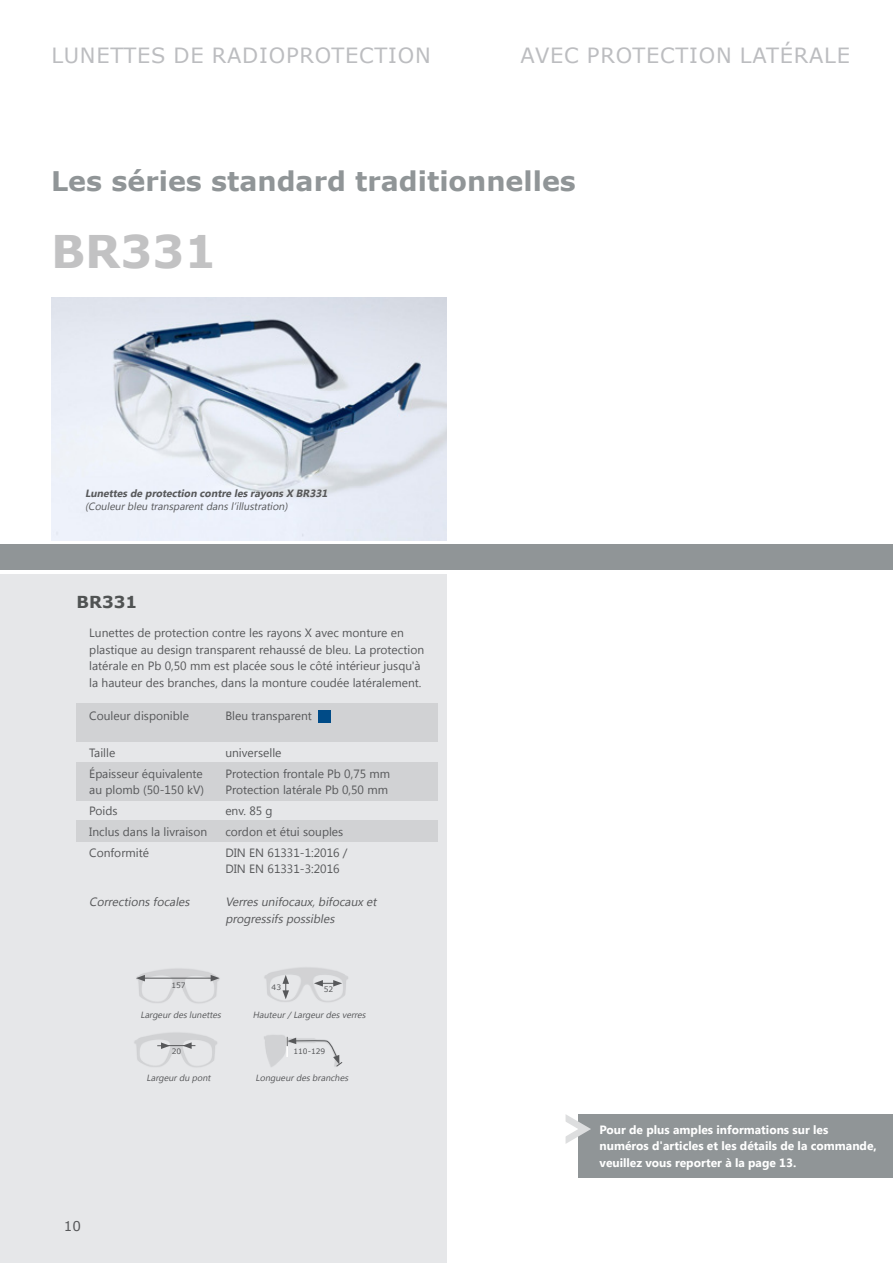
<style>
.page{position:relative;width:893px;height:1263px;background:#fff}
.page>*{position:absolute;margin:0;border:0;box-sizing:border-box;transform-origin:0 0}
.t1{font:700 45px "Verdana";color:#c2c2c3}
.t2{font:700 27px "Verdana";color:#909597}
.t3{font:21px "Verdana";letter-spacing:.035em;color:#bcbdc0}
.t4{font:700 16.5px "Verdana";color:#505353}
.t5{font:13.5px "Verdana";color:#57585a}
.t6{font:12px/16.5px "Lao UI";color:#57585a}
.t7{font:700 12px/16.5px "Lao UI";color:#fff}
.t8{font:italic 12px/16.5px "Lao UI";color:#57585a}
.t9{font:italic 10.5px "Lao UI";color:#57585a}
.t10{font:italic 700 10.5px "Lao UI";color:#57585a}
.t11{font:italic 9px "Lao UI";color:#57585a}
.t12{font:7.5px "Verdana";color:#57585a}
</style>
<div class="page">
<div style="left:0;top:574px;width:446px;height:689px;background:#e6e7e9"></div>
<div style="left:0;top:544px;width:893px;height:26px;background:#909597"></div>
<img style="left:138px;top:968px;width:80px;height:35px">
<hr style="left:143px;top:978px;width:70px;height:1px;background:#57585a">
<svg style="left:136px;top:975px;width:9px;height:6px"></svg>
<svg style="left:211px;top:975px;width:9px;height:6px"></svg>
<img style="left:264px;top:967px;width:84px;height:35px">
<svg style="left:282px;top:975px;width:7px;height:24px"></svg>
<svg style="left:314px;top:980px;width:28px;height:6px"></svg>
<img style="left:134px;top:1032px;width:83px;height:35px">
<svg style="left:157px;top:1042px;width:38px;height:7px"></svg>
<img style="left:264px;top:1035px;width:24px;height:32px">
<hr style="left:286px;top:1037px;width:2px;height:20px;background:#fff">
<svg style="left:287px;top:1037px;width:56px;height:30px"></svg>
<img style="left:51px;top:298px;width:395px;height:242px">
<div style="left:578px;top:1114px;width:315px;height:64px;background:#909597"></div>
<svg style="left:565px;top:1114px;width:26px;height:30px"></svg>
<div style="left:77px;top:704px;width:361px;height:38px;background:#d1d2d4"></div>
<div style="left:77px;top:762px;width:361px;height:38px;background:#d1d2d4"></div>
<div style="left:77px;top:821px;width:361px;height:21px;background:#d1d2d4"></div>
<div style="left:318px;top:710px;width:13px;height:13px;background:#004b87"></div>
<h3 class="t3" style="left:51px;top:41px;width:381px">LUNETTES DE RADIOPROTECTION</h3>
<h3 class="t3" style="left:521px;top:41px;width:331px">AVEC PROTECTION LATÉRALE</h3>
<h2 class="t2" style="left:51px;top:162px;width:526px">Les séries standard traditionnelles</h2>
<h1 class="t1" style="left:51px;top:220px;width:167px">BR331</h1>
<p class="t10" style="left:85px;top:486px;width:246px">Lunettes de protection contre les rayons X BR331</p>
<p class="t9" style="left:85px;top:499px;width:207px">(Couleurbleu transparentdans l’illustration)</p>
<h3 class="t4" style="left:77px;top:590px;width:62px">BR331</h3>
<p class="t6" style="left:89px;top:624px;width:336px">Lunettes de protection contre les rayons X avec monture en plastique au design transparent rehaussé de bleu. La protection latérale en Pb 0,50 mm est placée sous le côté intérieur jusqu'à la hauteur des branches, dans la monture coudée latéralement.</p>
<p class="t6" style="left:89px;top:707px;width:101px">Couleur disponible</p>
<p class="t6" style="left:225px;top:707px;width:88px">Bleu transparent</p>
<p class="t6" style="left:89px;top:744px;width:28px">Taille</p>
<p class="t6" style="left:225px;top:744px;width:58px">universelle</p>
<p class="t6" style="left:89px;top:765px;width:115px">Épaisseur équivalente</p>
<p class="t6" style="left:225px;top:765px;width:166px">Protection frontale Pb 0,75 mm</p>
<p class="t6" style="left:89px;top:781px;width:116px">au plomb (50-150 kV)</p>
<p class="t6" style="left:225px;top:781px;width:164px">Protection latérale Pb 0,50 mm</p>
<p class="t6" style="left:89px;top:802px;width:30px">Poids</p>
<p class="t6" style="left:225px;top:802px;width:49px">env. 85 g</p>
<p class="t6" style="left:89px;top:823px;width:119px">Inclus dans la livraison</p>
<p class="t6" style="left:225px;top:823px;width:119px">cordon et étui souples</p>
<p class="t6" style="left:89px;top:843px;width:61px">Conformité</p>
<p class="t6" style="left:225px;top:843px;width:124px">DIN EN 61331-1:2016 /<br>DIN EN 61331-3:2016</p>
<p class="t8" style="left:89px;top:893px;width:105px">Corrections focales</p>
<p class="t8" style="left:225px;top:893px;width:155px">Verres unifocaux,bifocaux et progressifs possibles</p>
<p class="t12" style="left:171px;top:980px;width:16px">157</p>
<p class="t11" style="left:140px;top:1008px;width:84px">Largeurdes lunettes</p>
<p class="t12" style="left:272px;top:982px;width:11px">43</p>
<p class="t12" style="left:324px;top:984px;width:11px">52</p>
<p class="t11" style="left:253px;top:1008px;width:116px">Hauteur/ Largeurdes verres</p>
<p class="t12" style="left:172px;top:1046px;width:11px">20</p>
<p class="t12" style="left:293px;top:1046px;width:34px">110-129</p>
<p class="t5" style="left:64px;top:1216px;width:19px">10</p>
<p class="t11" style="left:147px;top:1072px;width:68px">Largeurdu pont</p>
<p class="t11" style="left:256px;top:1072px;width:96px">Longueurdes branches</p>
<p class="t7" style="left:600px;top:1121px;width:279px">Pour de plus amples informations sur les numéros d'articles et les détails de la commande, veuillez vous reporter à la page 13.</p>
</div>
